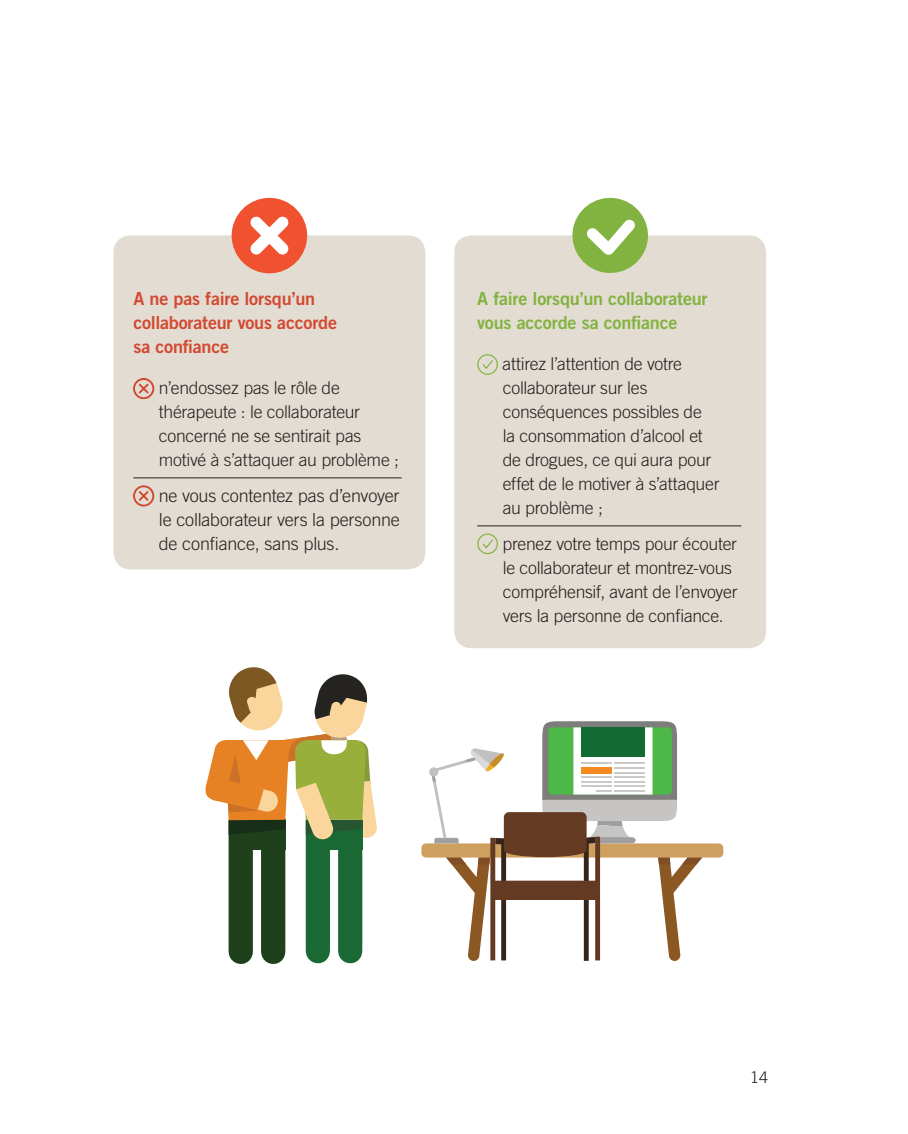
<style>
.page{position:relative;width:908px;height:1134px;background:#fff}
.page>*{position:absolute;margin:0;border:0;box-sizing:border-box;transform-origin:0 0}
.t1{font:300 18px/24px "Trade Gothic";letter-spacing:-.01em;color:#231f20;text-align:justify}
.t2{font:18px/24px "Trade Gothic Bold Two";letter-spacing:-.01em;color:#d24930}
.t3{font:18px/24px "Trade Gothic Bold Two";letter-spacing:-.015em;color:#82b340}
.t4{font:300 17.6px/24px "Trade Gothic";letter-spacing:-.015em;color:#231f20}
.t5{font:300 16px "Trade Gothic";color:#231f20}
</style>
<div class="page">
<svg style="left:205px;top:667px;width:172px;height:297px"></svg>
<div style="left:421px;top:843px;width:302px;height:14px;background:#ce9f5e;border-radius:5px"></div>
<div style="left:429px;top:767px;width:9px;height:9px;background:#c2c0bf;border-radius:50%"></div>
<svg style="left:431px;top:721px;width:272px;height:240px"></svg>
<div style="left:113px;top:235px;width:312px;height:334px;background:#e3dcd2;border-radius:17px"></div>
<div style="left:454px;top:235px;width:311px;height:413px;background:#e3dcd2;border-radius:17px"></div>
<hr style="left:133px;top:477px;width:268px;height:1px;background:#231f20">
<svg style="left:133px;top:378px;width:21px;height:21px"></svg>
<svg style="left:133px;top:485px;width:21px;height:21px"></svg>
<hr style="left:477px;top:525px;width:264px;height:1px;background:#231f20">
<svg style="left:477px;top:354px;width:21px;height:21px"></svg>
<svg style="left:477px;top:533px;width:21px;height:22px"></svg>
<div style="left:231px;top:198px;width:76px;height:75px;background:#f0512f;border-radius:50%"></div>
<svg style="left:250px;top:216px;width:39px;height:39px"></svg>
<svg style="left:570px;top:197px;width:80px;height:76px"></svg>
<p class="t2" style="left:133px;top:286px;width:205px">A ne pas faire lorsqu’un collaborateur vous accorde sa confiance</p>
<p class="t4" style="left:159px;top:376px;width:242px">n’endossez pas le rôle de thérapeute : le collaborateur concerné ne se sentirait pas motivé à s’attaquer au problème ;</p>
<p class="t1" style="left:159px;top:483px;width:242px">ne vous contentez pas d’envoyer le collaborateur vers la personne de confiance, sans plus.</p>
<p class="t3" style="left:477px;top:286px;width:232px">A faire lorsqu’un collaborateur vous accorde sa confiance</p>
<p class="t4" style="left:502px;top:352px;width:218px">attirez l’attention de votre collaborateur sur les conséquences possibles de<br>la consommation d’alcool et de drogues, ce qui aura pour effet de le motiver à s’attaquer au problème ;</p>
<p class="t4" style="left:502px;top:531px;width:236px">prenez votre temps pour écouter le collaborateur et montrez-vous compréhensif, avant de l’envoyer vers la personne de confiance.</p>
<p class="t5" style="left:750px;top:1068px;width:19px">14</p>
</div>
